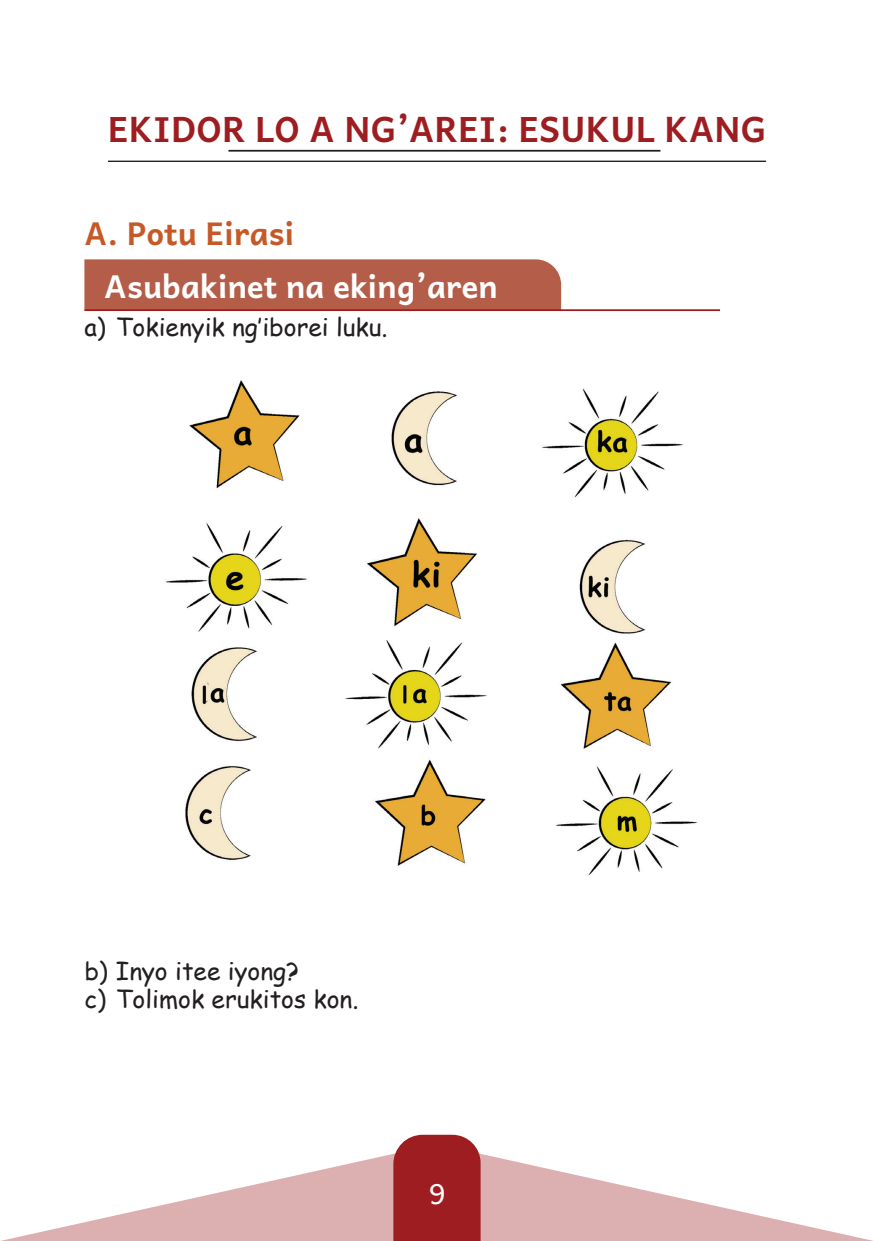
<style>
.page{position:relative;width:874px;height:1241px;background:#fff}
.page>*{position:absolute;margin:0;border:0;box-sizing:border-box;transform-origin:0 0}
.t1{font:700 35px "Andika New Basic";color:#9d1d20}
.t2{font:700 31.5px "Andika New Basic";color:#fff}
.t3{font:700 31.5px "Andika New Basic";color:#c55a28}
.t4{font:28px "Andika";color:#fff}
.t5{font:24.5px/28.2px "Comic Sans MS";color:#231f20}
</style>
<div class="page">
<svg style="left:5px;top:1153px;width:864px;height:87px"></svg>
<div style="left:393px;top:1134px;width:87px;height:106px;background:#9d1d20"></div>
<hr style="left:228px;top:150px;width:432px;height:2px;background:#231f20">
<hr style="left:108px;top:161px;width:657px;height:1px;background:#231f20">
<div style="left:84px;top:259px;width:477px;height:50px;background:#b45d49"></div>
<hr style="left:84px;top:309px;width:635px;height:2px;background:#9d1d20">
<img style="left:165px;top:380px;width:532px;height:495px">
<h1 class="t1" style="left:108px;top:97px;width:659px">EKIDOR LO A NG’AREI: ESUKUL KANG</h1>
<p class="t3" style="left:84px;top:205px;width:211px">A. Potu Eirasi</p>
<p class="t2" style="left:104px;top:257px;width:395px">Asubakinet na eking’aren</p>
<p class="t5" style="left:84px;top:312px;width:304px">a) Tokienyik ng’iborei luku.</p>
<p class="t5" style="left:84px;top:955px;width:275px">b) Inyo itee iyong?<br>c) Tolimok erukitos kon.</p>
<p class="t4" style="left:428px;top:1177px;width:18px">9</p>
</div>
